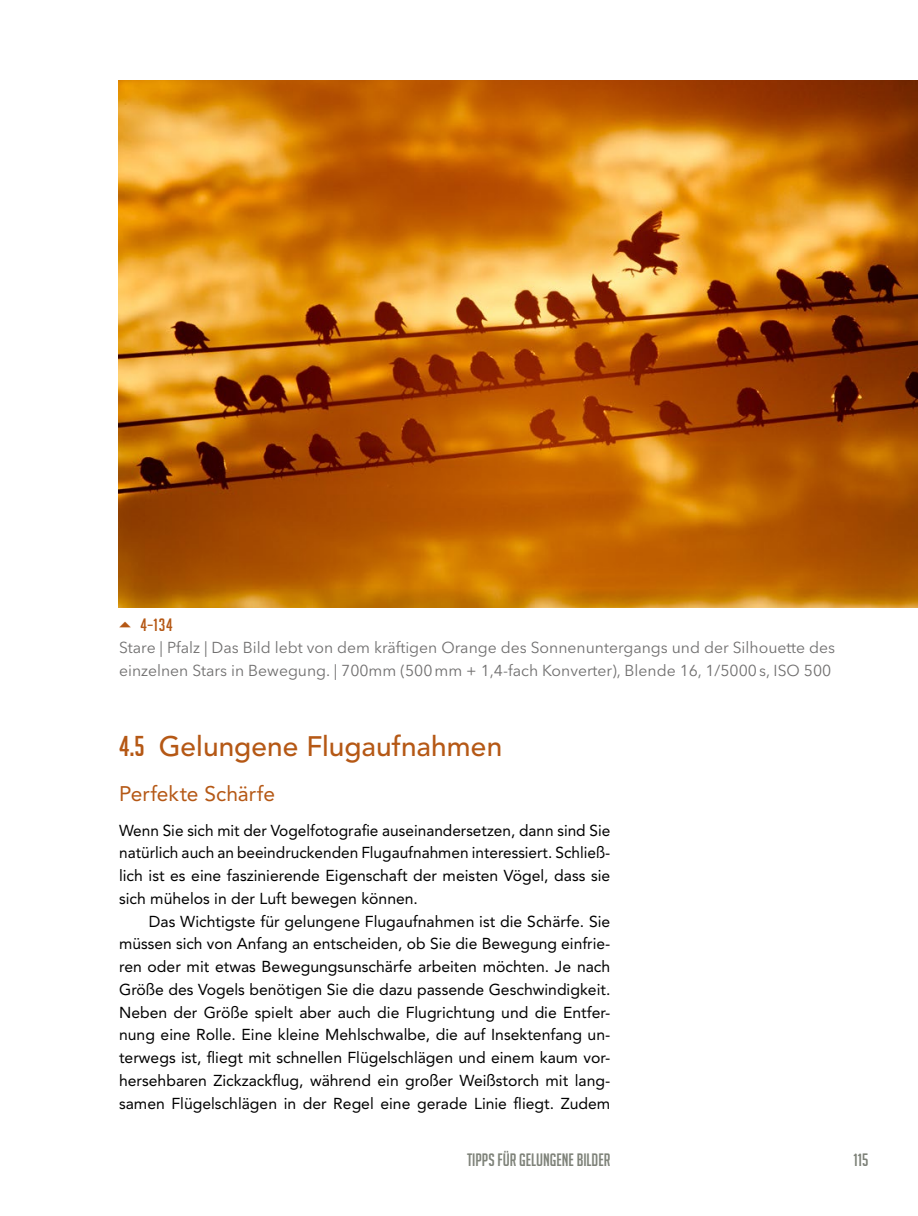
<style>
.page{position:relative;width:918px;height:1216px;background:#fff}
.page>*{position:absolute;margin:0;border:0;box-sizing:border-box;transform-origin:0 0}
.Standard_Folge{font:500 28px "Avenir LT Pro";letter-spacing:.005em;color:#b55815}
.Standard_Folge-2{font:21px "Avenir LT Pro";color:#b55815}
.t1{font:17.5px "Big Noodle Titling";color:#7e8279}
.Standard_Folge-3{font:17.5px "Big Noodle Titling";color:#b55815}
.Standard_Folge-4{font:15.75px "Avenir LT Pro";color:#000}
.Standard_Folge-5{font:15.75px/22.8px "Avenir Next LT Pro";color:#706f6f}
.s1{font-family:"Big Noodle Titling";font-weight:400}
</style>
<div class="page">
<img style="left:118px;top:80px;width:800px;height:528px">
<p class="Standard_Folge-3" style="left:140px;top:615px;width:34px">4–134</p>
<p class="Standard_Folge-5" style="left:119px;top:636px;width:718px">Stare | Pfalz | Das Bild lebt von dem kräftigen Orange des Sonnenuntergangs und der Silhouette des einzelnen Stars in Bewegung. | 700mm (500mm + 1,4-fach Konverter), Blende 16, 1/5000s, ISO 500</p>
<p class="Standard_Folge" style="left:119px;top:729px;width:385px"><span class="s1">4.5</span> Gelungene Flugaufnahmen</p>
<p class="Standard_Folge-2" style="left:119px;top:781px;width:157px">Perfekte Schärfe</p>
<p class="Standard_Folge-4" style="left:119px;top:820px;width:493px">Wenn Sie sich mit der Vogelfotografie auseinandersetzen, dann sind Sie</p>
<p class="Standard_Folge-4" style="left:119px;top:843px;width:493px">natürlich auch an beeindruckenden Flugaufnahmen interessiert. Schließ-</p>
<p class="Standard_Folge-4" style="left:119px;top:865px;width:493px">lich ist es eine faszinierende Eigenschaft der meisten Vögel, dass sie</p>
<p class="Standard_Folge-4" style="left:119px;top:888px;width:300px">sich mühelos in der Luft bewegen können.</p>
<p class="Standard_Folge-4" style="left:149px;top:911px;width:463px">Das Wichtigste für gelungene Flugaufnahmen ist die Schärfe. Sie</p>
<p class="Standard_Folge-4" style="left:119px;top:934px;width:493px">müssen sich von Anfang an entscheiden, ob Sie die Bewegung einfrie-</p>
<p class="Standard_Folge-4" style="left:119px;top:956px;width:493px">ren oder mit etwas Bewegungsunschärfe arbeiten möchten. Je nach</p>
<p class="Standard_Folge-4" style="left:119px;top:979px;width:493px">Größe des Vogels benötigen Sie die dazu passende Geschwindigkeit.</p>
<p class="Standard_Folge-4" style="left:119px;top:1002px;width:493px">Neben der Größe spielt aber auch die Flugrichtung und die Entfer-</p>
<p class="Standard_Folge-4" style="left:119px;top:1025px;width:493px">nung eine Rolle. Eine kleine Mehlschwalbe, die auf Insektenfang un-</p>
<p class="Standard_Folge-4" style="left:119px;top:1047px;width:493px">terwegs ist, fliegt mit schnellen Flügelschlägen und einem kaum vor-</p>
<p class="Standard_Folge-4" style="left:119px;top:1070px;width:493px">hersehbaren Zickzackflug, während ein großer Weißstorch mit lang-</p>
<p class="Standard_Folge-4" style="left:119px;top:1093px;width:493px">samen Flügelschlägen in der Regel eine gerade Linie fliegt. Zudem</p>
<p class="t1" style="left:467px;top:1149px;width:145px">TIPPS FÜR GELUNGENE BILDER</p>
<p class="t1" style="left:853px;top:1149px;width:16px">115</p>
</div>
